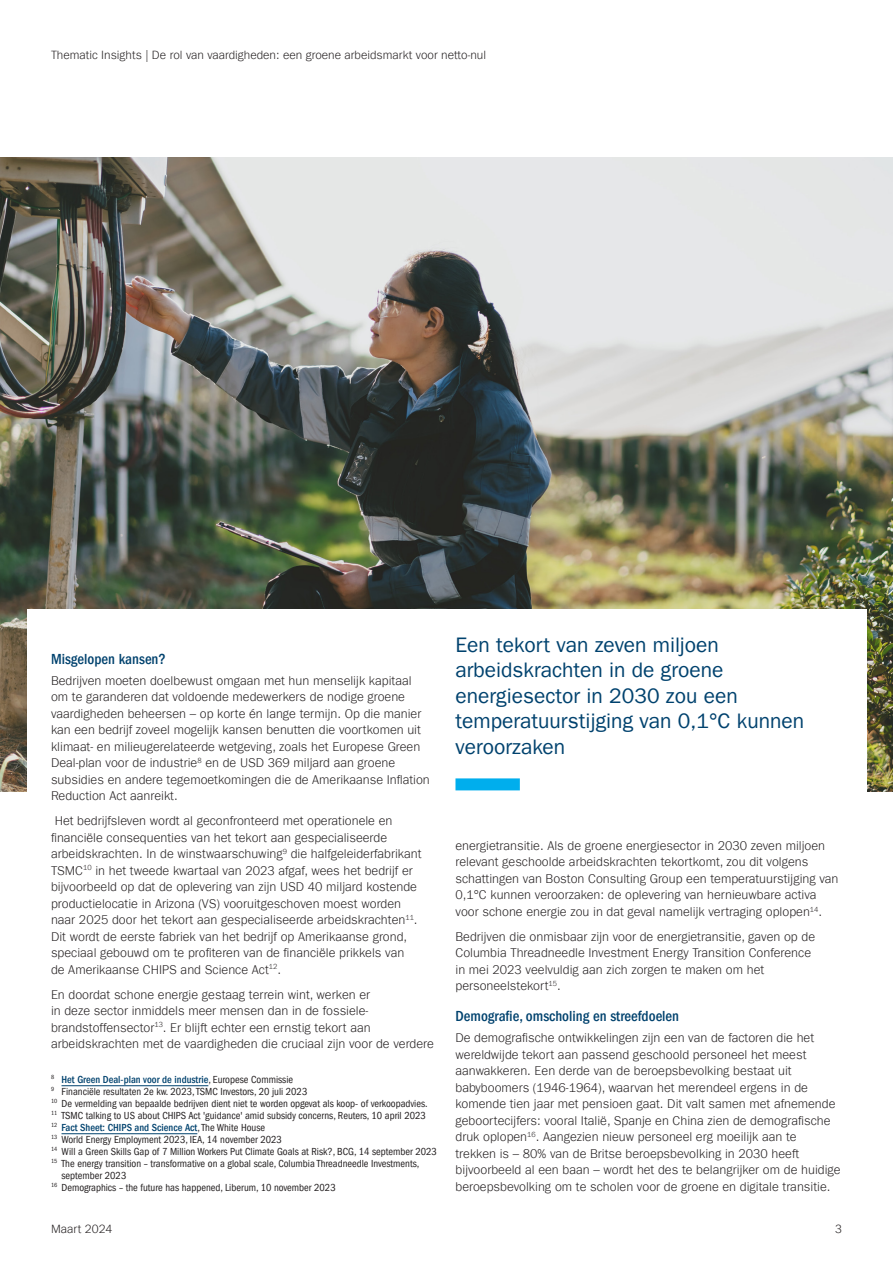
<style>
.page{position:relative;width:893px;height:1263px;background:#fff}
.page>*{position:absolute;margin:0;border:0;box-sizing:border-box;transform-origin:0 0}
.Quote_Viewpoint{font:21px/25.5px "ITC Frank Gofor Ameriprise";color:#00426e}
.Graphic_Header_Alt{font:500 condensed 15px "ITC Frank Gofor Ameriprise";color:#00426e}
.Body_Text{font:300 12.75px/16.5px "ITC Frank Gofor Ameriprise";color:#231f20}
.t1{font:300 12px "ITC Frank Gofor Ameriprise";color:#231f20}
.Source{font:condensed 10.5px/12px "ITC Frank Gofor Ameriprise";color:#231f20}
.Source-2{font:500 condensed 10.5px "ITC Frank Gofor Ameriprise";color:#00426e}
.s1{font-weight:400;color:#231f20}
</style>
<div class="page">
<img style="left:0;top:157px;width:893px;height:635px">
<div style="left:27px;top:609px;width:839px;height:274px;background:#fff"></div>
<div style="left:455px;top:778px;width:65px;height:12px;background:#00aeed"></div>
<hr style="left:62px;top:1085px;width:146px;height:1px;background:#00426e">
<hr style="left:62px;top:1133px;width:135px;height:1px;background:#00426e">
<p class="t1" style="left:51px;top:48px;width:436px">Thematic Insights | De rol van vaardigheden: een groene arbeidsmarkt voor netto-nul</p>
<p class="Graphic_Header_Alt" style="left:51px;top:650px;width:116px">Misgelopen kansen?</p>
<p class="Body_Text" style="left:51px;top:672px;width:380px">Bedrijven moeten doelbewust omgaan met hun menselijk kapitaal om te garanderen dat voldoende medewerkers de nodige groene vaardigheden beheersen – op korte én lange termijn. Op die manier kan een bedrijf zoveel mogelijk kansen benutten die voortkomen uit klimaat- en milieugerelateerde wetgeving, zoals het Europese Green Deal-plan voor de industrie<sup>8</sup> en de USD 369 miljard aan groene subsidies en andere tegemoetkomingen die de Amerikaanse Inflation Reduction Act aanreikt.</p>
<p class="Body_Text" style="left:51px;top:813px;width:372px">Het bedrijfsleven wordt al geconfronteerd met operationele en financiële consequenties van het tekort aan gespecialiseerde arbeidskrachten. In de winstwaarschuwing<sup>9</sup> die halfgeleiderfabrikant TSMC<sup>10</sup> in het tweede kwartaal van 2023 afgaf, wees het bedrijf er bijvoorbeeld op dat de oplevering van zijn USD 40 miljard kostende productielocatie in Arizona (VS) vooruitgeschoven moest worden naar 2025 door het tekort aan gespecialiseerde arbeidskrachten<sup>11</sup>.<br>Dit wordt de eerste fabriek van het bedrijf op Amerikaanse grond, speciaal gebouwd om te profiteren van de financiële prikkels van<br>de Amerikaanse CHIPS and Science Act<sup>12</sup>.</p>
<p class="Body_Text" style="left:51px;top:986px;width:384px">En doordat schone energie gestaag terrein wint, werken er<br>in deze sector inmiddels meer mensen dan in de fossiele&shy;brandstoffensector<sup>13</sup>. Er blijft echter een ernstig tekort aan arbeidskrachten met de vaardigheden die cruciaal zijn voor de verdere</p>
<p class="Source-2" style="left:51px;top:1073px;width:244px"><sup>8</sup> Het Green Deal-plan voor de industrie<span class="s1">, Europese Commissie</span></p>
<p class="Source" style="left:51px;top:1085px;width:258px"><sup>9</sup> Financiële resultaten 2e kw. 2023,TSMC Investors, 20 juli 2023</p>
<p class="Source" style="left:51px;top:1097px;width:378px"><sup>10</sup> De vermelding van bepaalde bedrijven dient niet te worden opgevat als koop- of verkoopadvies.</p>
<p class="Source" style="left:51px;top:1109px;width:376px"><sup>11</sup> TSMC talking to US about CHIPS Act 'guidance' amid subsidy concerns, Reuters, 10 april 2023</p>
<p class="Source-2" style="left:51px;top:1121px;width:216px"><sup>12</sup> Fact Sheet: CHIPS and Science Act<span class="s1">,The White House</span></p>
<p class="Source" style="left:51px;top:1133px;width:232px"><sup>13</sup> World Energy Employment 2023, IEA, 14 november 2023</p>
<p class="Source" style="left:51px;top:1145px;width:387px"><sup>14</sup> Will a Green Skills Gap of 7 Million Workers Put Climate Goals at Risk?, BCG, 14 september 2023</p>
<p class="Source" style="left:62px;top:1157px;width:359px;text-indent:-10px"><sup>15</sup> The energy transition – transformative on a global scale, Columbia Threadneedle Investments, september 2023</p>
<p class="Source" style="left:51px;top:1181px;width:286px"><sup>16</sup> Demographics – the future has happened, Liberum, 10 november 2023</p>
<p class="Quote_Viewpoint" style="left:455px;top:632px;width:350px">Een tekort van zeven miljoen arbeidskrachten in de groene energiesector in 2030 zou een temperatuurstijging van 0,1°C kunnen veroorzaken</p>
<p class="Body_Text" style="left:455px;top:837px;width:384px">energietransitie. Als de groene energiesector in 2030 zeven miljoen relevant geschoolde arbeidskrachten tekortkomt, zou dit volgens schattingen van Boston Consulting Group een temperatuurstijging van 0,1°C kunnen veroorzaken: de oplevering van hernieuwbare activa voor schone energie zou in dat geval namelijk vertraging oplopen<sup>14</sup>.</p>
<p class="Body_Text" style="left:455px;top:928px;width:361px">Bedrijven die onmisbaar zijn voor de energietransitie, gaven op de Columbia Threadneedle Investment Energy Transition Conference in mei 2023 veelvuldig aan zich zorgen te maken om het personeelstekort<sup>15</sup>.</p>
<p class="Graphic_Header_Alt" style="left:455px;top:1008px;width:225px">Demografie, omscholing en streefdoelen</p>
<p class="Body_Text" style="left:455px;top:1030px;width:387px">De demografische ontwikkelingen zijn een van de factoren die het wereldwijde tekort aan passend geschoold personeel het meest aanwakkeren. Een derde van de beroepsbevolking bestaat uit babyboomers (1946-1964), waarvan het merendeel ergens in de komende tien jaar met pensioen gaat. Dit valt samen met afnemende geboortecijfers: vooral Italië, Spanje en China zien de demografische druk oplopen<sup>16</sup>. Aangezien nieuw personeel erg moeilijk aan te<br>trekken is – 80% van de Britse beroepsbevolking in 2030 heeft bijvoorbeeld al een baan – wordt het des te belangrijker om de huidige beroepsbevolking om te scholen voor de groene en digitale transitie.</p>
<p class="t1" style="left:51px;top:1222px;width:63px">Maart 2024</p>
<p class="t1" style="left:835px;top:1222px;width:8px">3</p>
</div>
